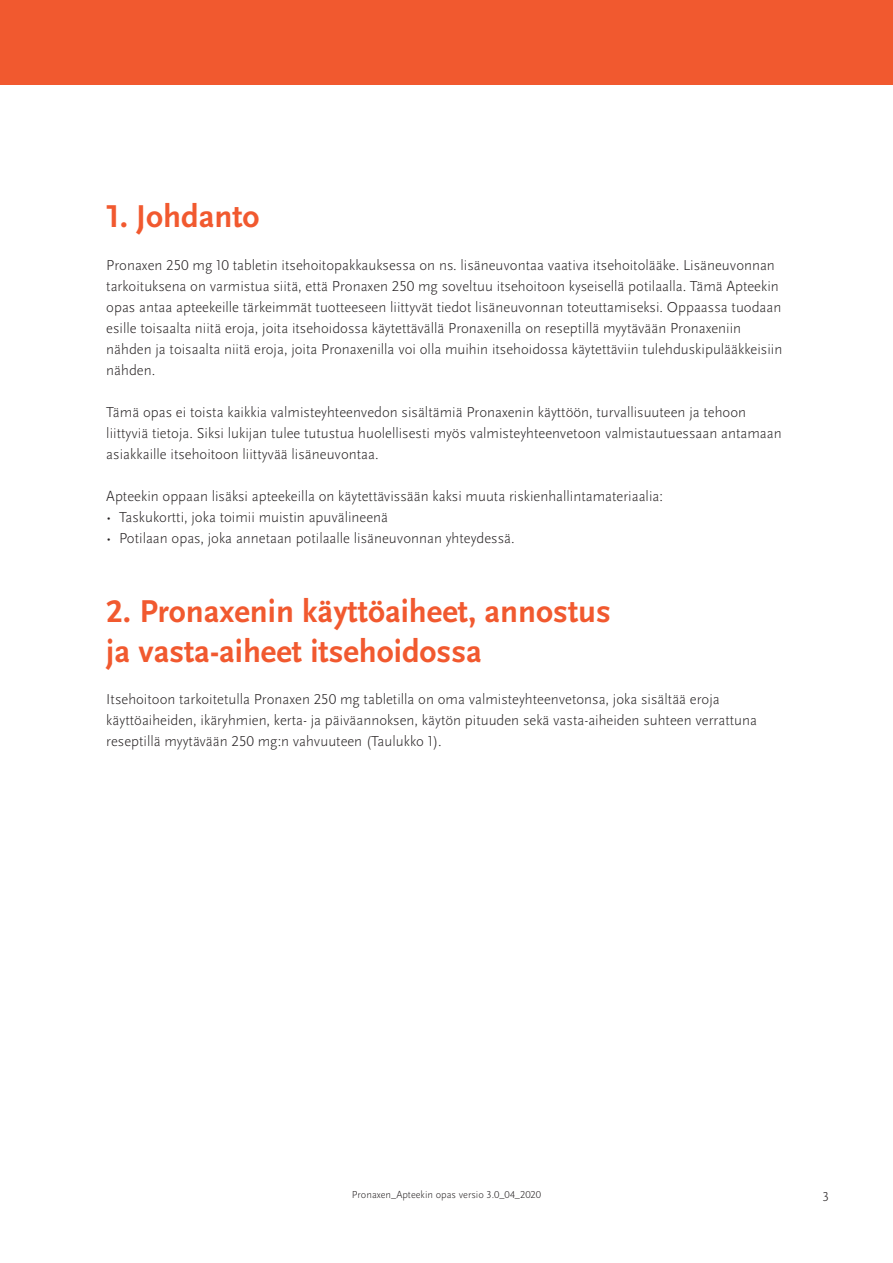
<style>
.page{position:relative;width:893px;height:1263px;background:#fff}
.page>*{position:absolute;margin:0;border:0;box-sizing:border-box;transform-origin:0 0}
.t1{font:700 33px/39.6px "Scala Sans Pro";color:#f1592f}
.t2{font:300 15px/21px "Scala Sans Pro";color:#231f20}
.t3{font:300 13.5px "Scala Sans Pro";color:#231f20}
.t4{font:300 10.5px "Scala Sans Pro";color:#231f20}
</style>
<div class="page">
<div style="left:0;top:0;width:893px;height:85px;background:#f1592f"></div>
<h1 class="t1" style="left:106px;top:197px;width:155px">1. Johdanto</h1>
<p class="t2" style="left:106px;top:255px;width:678px">Pronaxen 250 mg 10 tabletin itsehoitopakkauksessa on ns. lisäneuvontaa vaativa itsehoitolääke. Lisäneuvonnan tarkoituksena on varmistua siitä, että Pronaxen 250 mg soveltuu itsehoitoon kyseisellä potilaalla. Tämä Apteekin opas antaa apteekeille tärkeimmät tuotteeseen liittyvät tiedot lisäneuvonnan toteuttamiseksi. Oppaassa tuodaan esille toisaalta niitä eroja, joita itsehoidossa käytettävällä Pronaxenilla on reseptillä myytävään Pronaxeniin nähden ja toisaalta niitä eroja, joita Pronaxenilla voi olla muihin itsehoidossa käytettäviin tulehduskipulääkkeisiin nähden.</p>
<p class="t2" style="left:106px;top:402px;width:677px">Tämä opas ei toista kaikkia valmisteyhteenvedon sisältämiä Pronaxenin käyttöön, turvallisuuteen ja tehoon liittyviä tietoja. Siksi lukijan tulee tutustua huolellisesti myös valmisteyhteenvetoon valmistautuessaan antamaan asiakkaille itsehoitoon liittyvää lisäneuvontaa.</p>
<p class="t2" style="left:106px;top:486px;width:558px">Apteekin oppaan lisäksi apteekeilla on käytettävissään kaksi muuta riskienhallintamateriaalia:</p>
<p class="t2" style="left:106px;top:507px;width:283px">• Taskukortti, joka toimii muistin apuvälineenä</p>
<p class="t2" style="left:106px;top:528px;width:410px">• Potilaan opas, joka annetaan potilaalle lisäneuvonnan yhteydessä.</p>
<h1 class="t1" style="left:106px;top:592px;width:506px">2. Pronaxenin käyttöaiheet, annostus ja vasta-aiheet itsehoidossa</h1>
<p class="t2" style="left:106px;top:689px;width:652px">Itsehoitoon tarkoitetulla Pronaxen 250 mg tabletilla on oma valmisteyhteenvetonsa, joka sisältää eroja käyttöaiheiden, ikäryhmien, kerta- ja päiväannoksen, käytön pituuden sekä vasta-aiheiden suhteen verrattuna reseptillä myytävään 250 mg:n vahvuuteen (Taulukko 1).</p>
<p class="t4" style="left:352px;top:1189px;width:191px">Pronaxen_Apteekin opas versio 3.0_04_2020</p>
<p class="t3" style="left:822px;top:1188px;width:8px">3</p>
</div>
